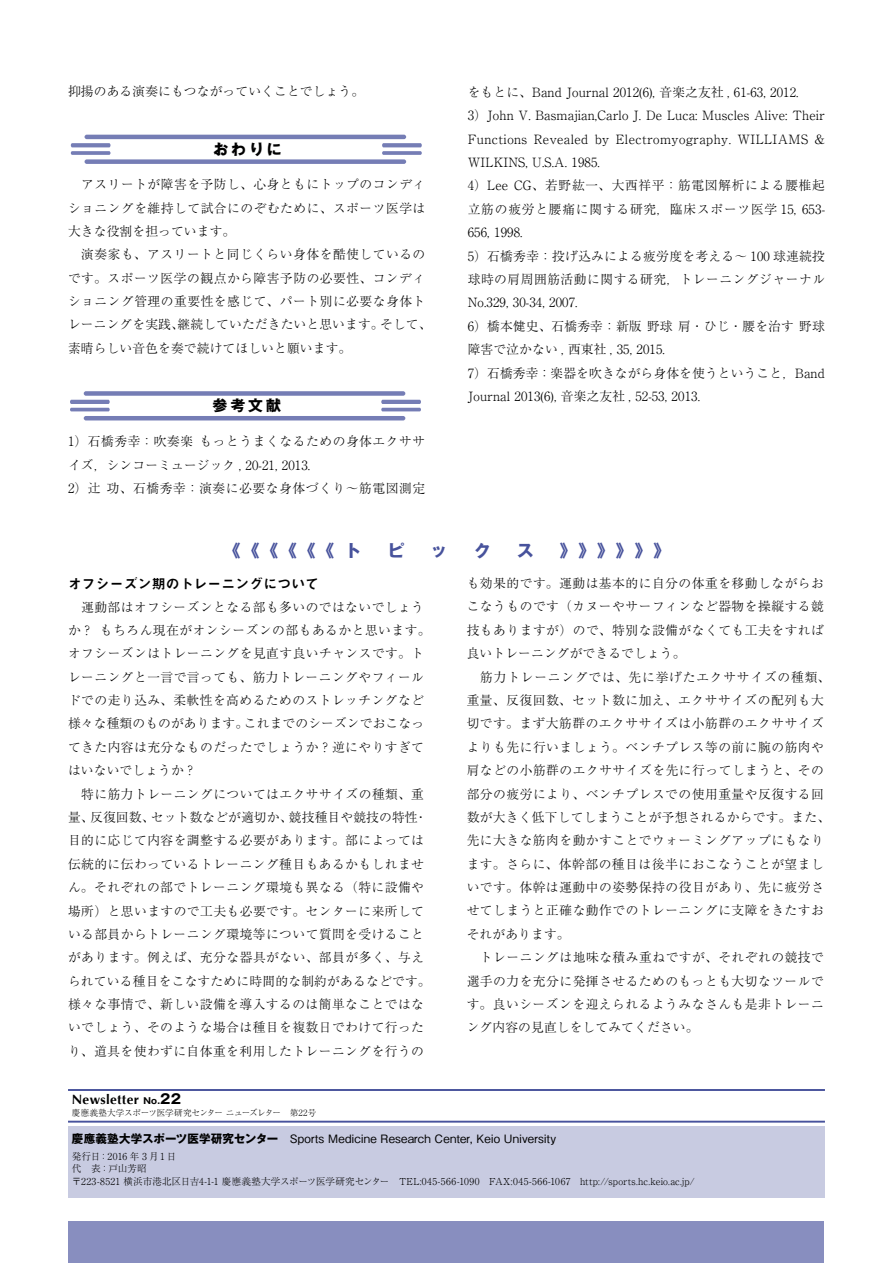
<style>
.page{position:relative;width:893px;height:1263px;background:#fff}
.page>*{position:absolute;margin:0;border:0;box-sizing:border-box;transform-origin:0 0}
.t1{font:700 16.95px "Gothic MB101 Pro";color:#47529c}
.t2{font:700 14.85px "Gothic MB101 Pro";letter-spacing:.2em;color:#000}
.t3{font:13.8px "Midashi Go Pro MB31";letter-spacing:.01em;color:#000}
.t4{font:700 13.5px "Optima";letter-spacing:.025em;color:#000}
.t5{font:300 12.75px/23.4px "Ryumin Pro";letter-spacing:.035em;color:#000}
.t6{font:300 12.75px/23.4px "Ryumin Pro";letter-spacing:.01em;color:#000}
.t7{font:500 11.55px "Gothic BBB Pro";letter-spacing:.01em;color:#000}
.t8{font:300 9.6px/12.5px "Ryumin Pro";letter-spacing:.01em;color:#000}
.t9{font:300 8.7px "Ryumin Pro";letter-spacing:-.035em;color:#000}
.s1{font-family:"Gothic MB101 Pro";font-size:8.7px}
.s2{font-family:"Gothic MB101 Pro"}
.s3{font-family:"Gothic MB101 Pro";font-weight:700}
</style>
<div class="page">
<div style="left:69px;top:1221px;width:755px;height:42px;background:#888ebf"></div>
<div style="left:68px;top:1127px;width:757px;height:71px;background:#c8cbe1"></div>
<hr style="left:68px;top:1089px;width:757px;height:2px;background:#47529c">
<hr style="left:68px;top:1121px;width:757px;height:1px;background:#47529c">
<div style="left:84px;top:391px;width:321px;height:5px;background:#757db5;border-radius:2px"></div>
<svg style="left:70px;top:400px;width:40px;height:4px"></svg>
<hr style="left:70px;top:408px;width:40px;height:3px;background:#757db5;border-radius:2px">
<hr style="left:84px;top:416px;width:321px;height:4px;background:#757db5;border-radius:2px">
<svg style="left:381px;top:400px;width:40px;height:4px"></svg>
<hr style="left:381px;top:408px;width:40px;height:3px;background:#757db5;border-radius:2px">
<hr style="left:85px;top:135px;width:321px;height:4px;background:#757db5;border-radius:2px">
<svg style="left:71px;top:143px;width:39px;height:4px"></svg>
<svg style="left:71px;top:151px;width:39px;height:4px"></svg>
<div style="left:85px;top:159px;width:321px;height:5px;background:#757db5;border-radius:2px"></div>
<svg style="left:382px;top:143px;width:40px;height:4px"></svg>
<svg style="left:382px;top:151px;width:40px;height:4px"></svg>
<p class="t6" style="left:68px;top:78px;width:298px">抑揚のある演奏にもつながっていくことでしょう。</p>
<p class="t2" style="left:213px;top:137px;width:70px">おわりに</p>
<p class="t5" style="left:68px;top:172px;width:365px">　アスリートが障害を予防し、心身ともにトップのコンディショニングを維持して試合にのぞむために、スポーツ医学は大きな役割を担っています。<br>　演奏家も、アスリートと同じくらい身体を酷使しているのです。スポーツ医学の観点から障害予防の必要性、コンディショニング管理の重要性を感じて、パート別に必要な身体トレーニングを実践、継続していただきたいと思います。そして、素晴らしい音色を奏で続けてほしいと願います。</p>
<p class="t2" style="left:213px;top:393px;width:70px">参考文献</p>
<p class="t5" style="left:68px;top:429px;width:359px">1）石橋秀幸：吹奏楽もっとうまくなるための身体エクササイズ，シンコーミュージック , 20-21, 2013.<br>2）辻功、石橋秀幸：演奏に必要な身体づくり〜筋電図測定</p>
<p class="t6" style="left:468px;top:79px;width:359px">をもとに、Band Journal 2012(6), 音楽之友社 , 61-63, 2012.<br>3）John V. Basmajian,Carlo J. De Luca: Muscles Alive: Their Functions Revealed by Electromyography. WILLIAMS &amp; WILKINS, U.S.A. 1985.<br>4）Lee CG、若野紘一、大西祥平：筋電図解析による腰椎起立筋の疲労と腰痛に関する研究，臨床スポーツ医学 15, 653- 656, 1998.<br>5）石橋秀幸：投げ込みによる疲労度を考える〜 100 球連続投球時の肩周囲筋活動に関する研究，トレーニングジャーナルNo.329, 30-34, 2007.<br>6）橋本健史、石橋秀幸：新版野球肩・ひじ・腰を治す野球障害で泣かない , 西東社 , 35, 2015.<br>7）石橋秀幸：楽器を吹きながら身体を使うということ，Band Journal 2013(6), 音楽之友社 , 52-53, 2013.</p>
<h1 class="t1" style="left:224px;top:536px;width:139px">《《《《《《ト</h1>
<h1 class="t1" style="left:387px;top:536px;width:19px">ピ</h1>
<h1 class="t1" style="left:431px;top:536px;width:19px">ッ</h1>
<h1 class="t1" style="left:474px;top:536px;width:19px">ク</h1>
<h1 class="t1" style="left:517px;top:536px;width:19px">ス</h1>
<h1 class="t1" style="left:560px;top:536px;width:112px">》》》》》》</h1>
<p class="t3" style="left:68px;top:573px;width:267px">オフシーズン期のトレーニングについて　</p>
<p class="t5" style="left:68px;top:594px;width:364px">　運動部はオフシーズンとなる部も多いのではないでしょうか？もちろん現在がオンシーズンの部もあるかと思います。オフシーズンはトレーニングを見直す良いチャンスです。トレーニングと一言で言っても、筋力トレーニングやフィールドでの走り込み、柔軟性を高めるためのストレッチングなど様々な種類のものがあります。これまでのシーズンでおこなってきた内容は充分なものだったでしょうか？逆にやりすぎてはいないでしょうか？<br>　特に筋力トレーニングについてはエクササイズの種類、重量、反復回数、セット数などが適切か、競技種目や競技の特性・目的に応じて内容を調整する必要があります。部によっては伝統的に伝わっているトレーニング種目もあるかもしれません。それぞれの部でトレーニング環境も異なる（特に設備や場所）と思いますので工夫も必要です。センターに来所している部員からトレーニング環境等について質問を受けることがあります。例えば、充分な器具がない、部員が多く、与えられている種目をこなすために時間的な制約があるなどです。様々な事情で、新しい設備を導入するのは簡単なことではないでしょう、そのような場合は種目を複数日でわけて行ったり、道具を使わずに自体重を利用したトレーニングを行うの</p>
<p class="t4" style="left:72px;top:1092px;width:111px">Newsletter <span class="s1">No.</span><span class="s2">22</span></p>
<p class="t9" style="left:72px;top:1106px;width:246px">慶應義塾大学スポーツ医学研究センターニューズレター　第22号</p>
<p class="t5" style="left:467px;top:571px;width:365px">も効果的です。運動は基本的に自分の体重を移動しながらおこなうものです（カヌーやサーフィンなど器物を操縦する競技もありますが）ので、特別な設備がなくても工夫をすれば良いトレーニングができるでしょう。<br>　筋力トレーニングでは、先に挙げたエクササイズの種類、重量、反復回数、セット数に加え、エクササイズの配列も大切です。まず大筋群のエクササイズは小筋群のエクササイズよりも先に行いましょう。ベンチプレス等の前に腕の筋肉や肩などの小筋群のエクササイズを先に行ってしまうと、その部分の疲労により、ベンチプレスでの使用重量や反復する回数が大きく低下してしまうことが予想されるからです。また、先に大きな筋肉を動かすことでウォーミングアップにもなります。さらに、体幹部の種目は後半におこなうことが望ましいです。体幹は運動中の姿勢保持の役目があり、先に疲労させてしまうと正確な動作でのトレーニングに支障をきたすおそれがあります。<br>　トレーニングは地味な積み重ねですが、それぞれの競技で選手の力を充分に発揮させるためのもっとも大切なツールです。良いシーズンを迎えられるようみなさんも是非トレーニング内容の見直しをしてみてください。</p>
<p class="t7" style="left:72px;top:1129px;width:486px"><span class="s3">慶應義塾大学スポーツ医学研究センター　</span>Sports Medicine Research Center, Keio University</p>
<p class="t8" style="left:72px;top:1149px;width:624px">発行日：2016 年 3 月 1 日<br>代　表：戸山芳昭<br>〒223-8521 横浜市港北区日吉4-1-1 慶應義塾大学スポーツ医学研究センター　TEL:045-566-1090　FAX:045-566-1067　http://sports.hc.keio.ac.jp/</p>
</div>
